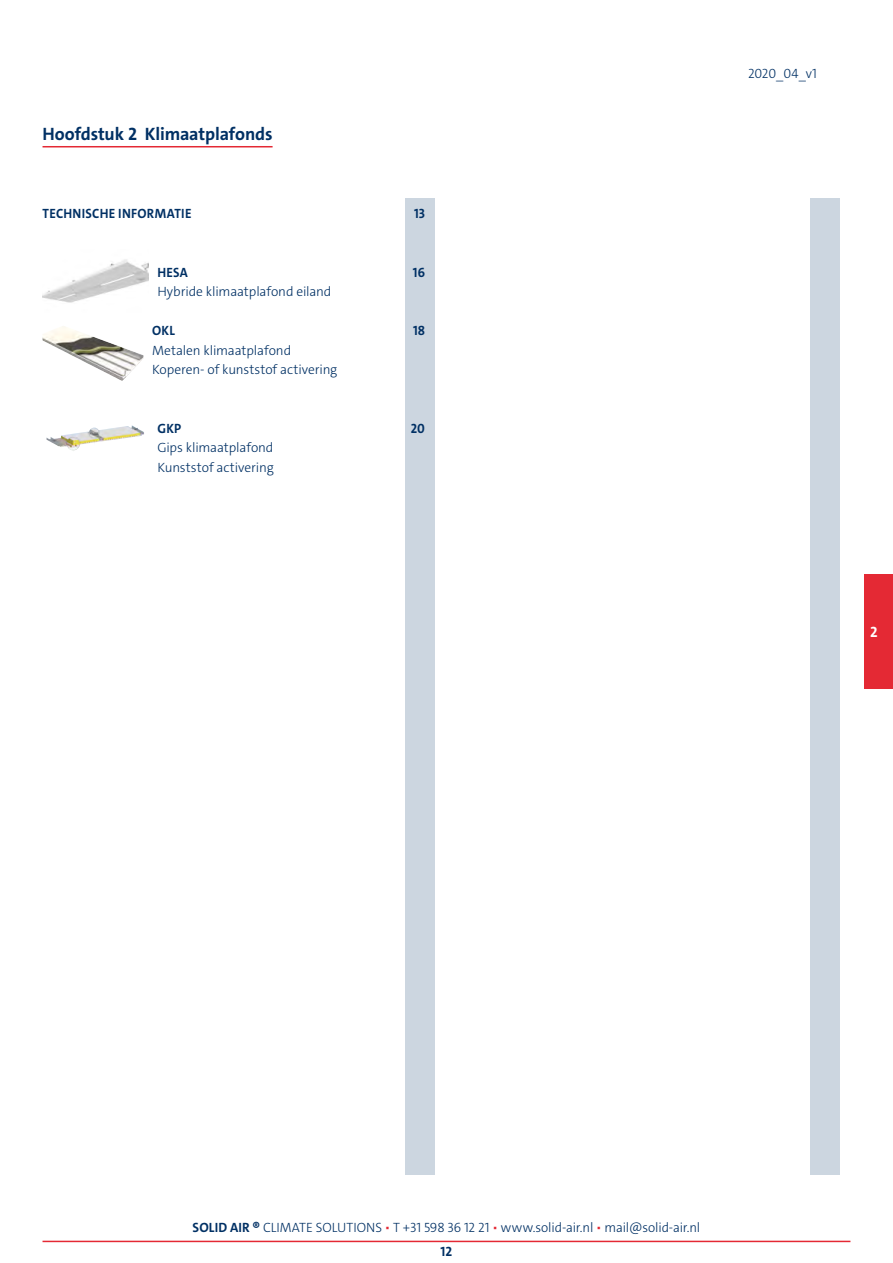
<style>
.page{position:relative;width:893px;height:1263px;background:#fff}
.page>*{position:absolute;margin:0;border:0;box-sizing:border-box;transform-origin:0 0}
.t1{font:700 18px "The Sans C4 s";letter-spacing:-.01em;color:#003064}
.t2{font:700 15px "The Sans C4 s";color:#fff}
.t3{font:300 13.5px/19.5px "The Sans C4 s";letter-spacing:-.01em;color:#003064}
.t4{font:700 13.5px "The Sans C4 s";letter-spacing:.02em;color:#003064;scale:.95 1}
.t5{font:700 13.5px "The Sans C4 s";letter-spacing:.02em;color:#003064}
.s1{font-weight:700}
.s2{color:#e42934}
</style>
<div class="page">
<hr style="left:43px;top:1241px;width:807px;height:1px;background:#e42934">
<div style="left:864px;top:574px;width:29px;height:115px;background:#e42934"></div>
<div style="left:810px;top:199px;width:30px;height:976px;background:#ccd6e0"></div>
<div style="left:405px;top:199px;width:30px;height:976px;background:#ccd6e0"></div>
<hr style="left:43px;top:146px;width:230px;height:1px;background:#e42934">
<img style="left:43px;top:259px;width:106px;height:44px">
<img style="left:43px;top:326px;width:101px;height:55px">
<img style="left:46px;top:425px;width:98px;height:26px">
<h1 class="t1" style="left:43px;top:122px;width:232px">Hoofdstuk 2 Klimaatplafonds</h1>
<p class="t4" style="left:43px;top:205px;width:158px">TECHNISCHE INFORMATIE</p>
<p class="t4" style="left:414px;top:205px;width:13px">13</p>
<p class="t4" style="left:157px;top:263px;width:34px">HESA</p>
<p class="t4" style="left:413px;top:263px;width:14px">16</p>
<p class="t3" style="left:157px;top:282px;width:176px">Hybride klimaatplafond eiland</p>
<p class="t4" style="left:152px;top:322px;width:26px">OKL</p>
<p class="t4" style="left:413px;top:322px;width:14px">18</p>
<p class="t3" style="left:152px;top:340px;width:187px">Metalen klimaatplafond<br>Koperen- of kunststof activering</p>
<p class="t4" style="left:157px;top:419px;width:27px">GKP</p>
<p class="t4" style="left:411px;top:419px;width:16px">20</p>
<p class="t3" style="left:157px;top:438px;width:118px">Gips klimaatplafond<br>Kunststof activering</p>
<p class="t3" style="left:748px;top:64px;width:70px">2020_04_v1</p>
<p class="t2" style="left:870px;top:622px;width:9px">2</p>
<p class="t3" style="left:193px;top:1218px;width:509px"><span class="s1">SOLID AIR ®</span> CLIMATE SOLUTIONS <span class="s2">•</span> T +31 598 36 12 21 <span class="s2">•</span> www.solid-air.nl <span class="s2">•</span> mail@solid-air.nl</p>
<p class="t5" style="left:441px;top:1243px;width:13px">12</p>
</div>
